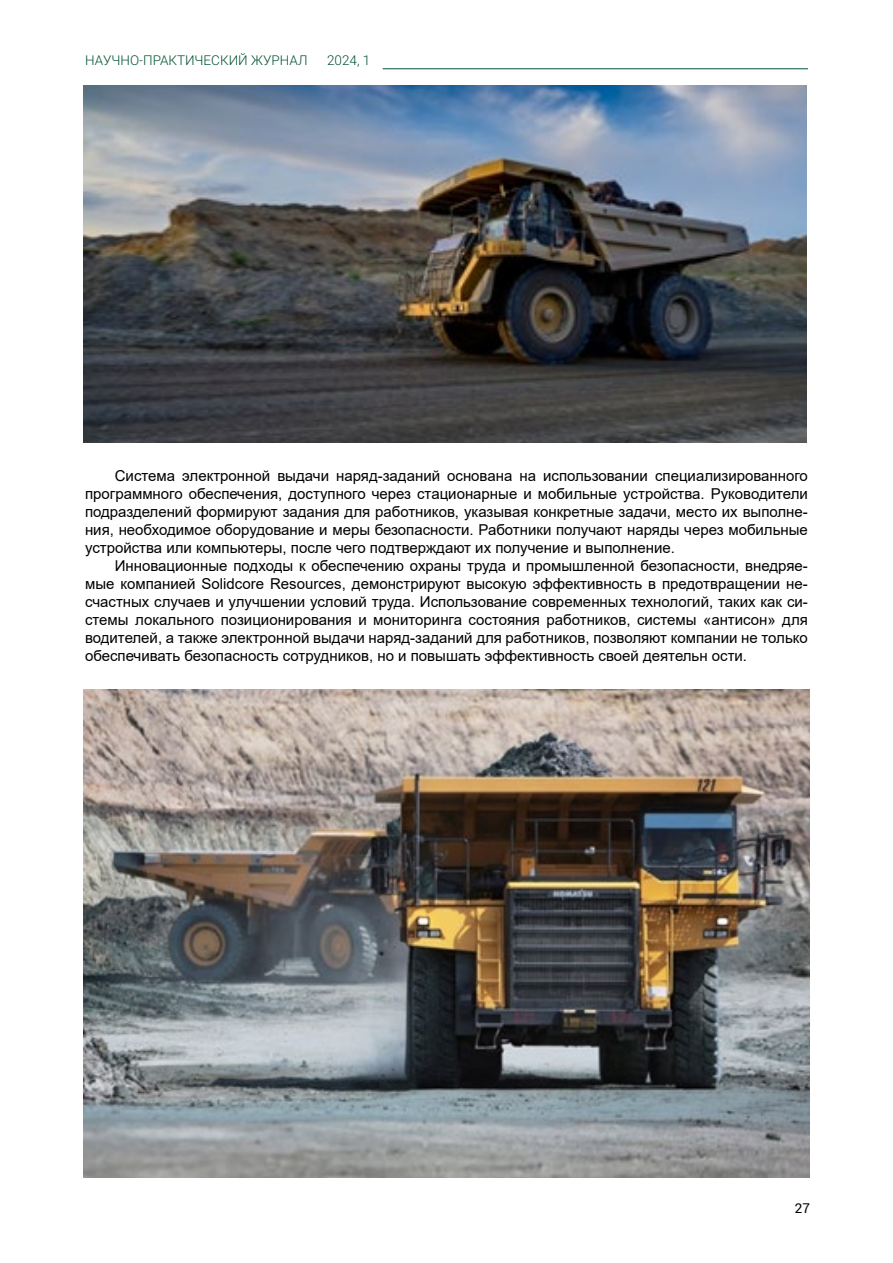
<style>
.page{position:relative;width:893px;height:1263px;background:#fff}
.page>*{position:absolute;margin:0;border:0;box-sizing:border-box;transform-origin:0 0}
.t1{font:15px/18px "Arial";color:#000;text-align:justify}
.t2{font:300 13.5px "Roboto";color:#005330}
.t3{font:13.5px "Roboto";color:#000}
</style>
<div class="page">
<hr style="left:383px;top:68px;width:425px;height:1px;background:#005330">
<img style="left:84px;top:85px;width:723px;height:357px">
<img style="left:84px;top:690px;width:725px;height:488px">
<p class="t2" style="left:85px;top:51px;width:224px">НАУЧНО-ПРАКТИЧЕСКИЙ ЖУРНАЛ</p>
<p class="t2" style="left:327px;top:51px;width:45px">2024, 1</p>
<p class="t1" style="left:85px;top:466px;width:724px;text-indent:30px">Система электронной выдачи наряд-заданий основана на использовании специализированного программного обеспечения, доступного через стационарные и мобильные устройства. Руководители подразделений формируют задания для работников, указывая конкретные задачи, место их выполне&shy;ния, необходимое оборудование и меры безопасности. Работники получают наряды через мобильные устройства или компьютеры, после чего подтверждают их получение и выполнение.</p>
<p class="t1" style="left:85px;top:556px;width:724px;text-indent:30px">Инновационные подходы к обеспечению охраны труда и промышленной безопасности, внедряе&shy;мые компанией Solidcore Resources, демонстрируют высокую эффективность в предотвращении не&shy;счастных случаев и улучшении условий труда. Использование современных технологий, таких как си&shy;стемы локального позиционирования и мониторинга состояния работников, системы «антисон» для водителей, а также электронной выдачи наряд-заданий для работников, позволяют компании не только обеспечивать безопасность сотрудников, но и повышать эффективность своей деятельн ости.</p>
<p class="t3" style="left:795px;top:1200px;width:17px">27</p>
</div>
